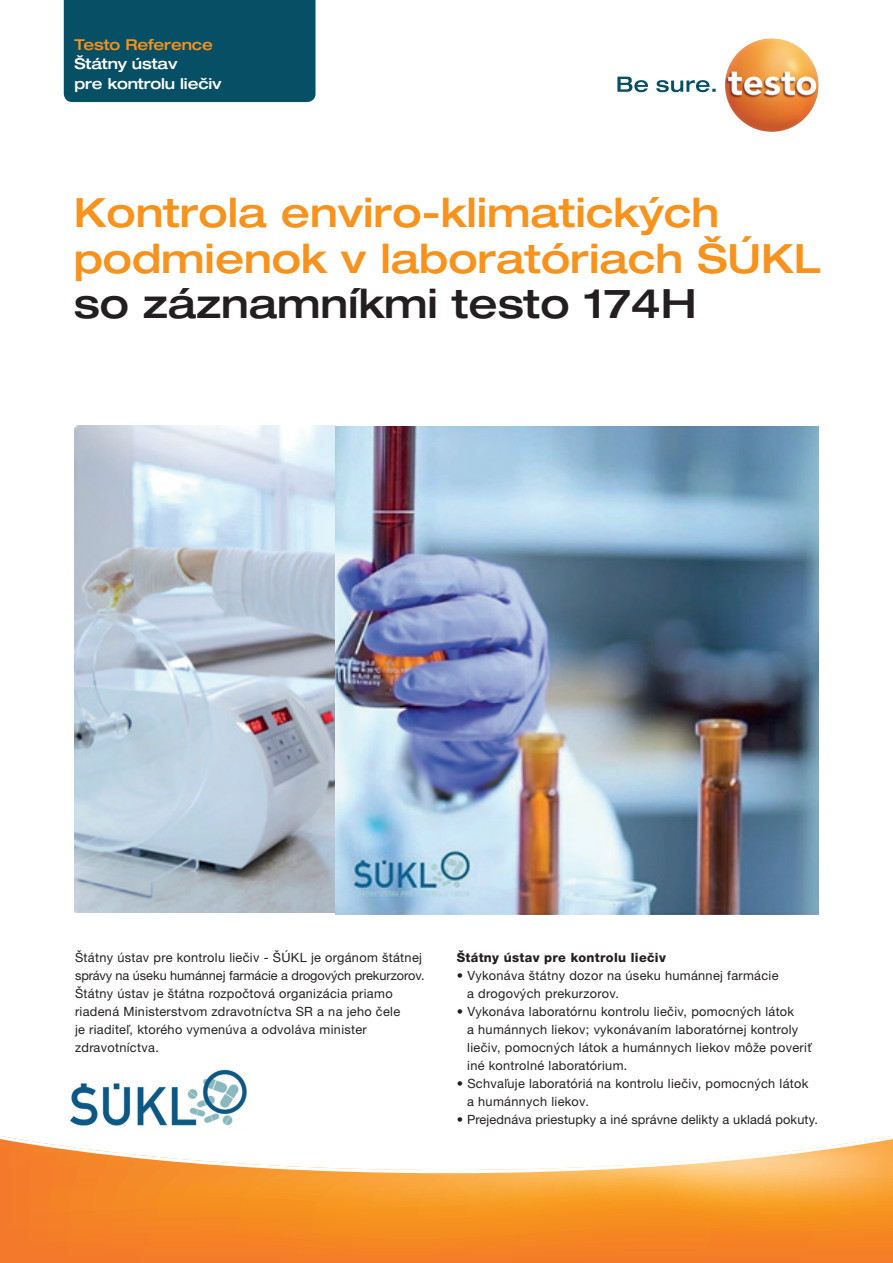
<style>
.page{position:relative;width:893px;height:1263px;background:#fff}
.page>*{position:absolute;margin:0;border:0;box-sizing:border-box;transform-origin:0 0}
.t1{font:500 expanded 40.35px/45.5px "Helvetica Neue LTW1 G";color:#f7931d}
.t2{font:500 expanded 40.35px "Helvetica Neue LTW1 G";color:#231f20}
.t3{font:500 expanded 15px/19.5px "Helvetica Neue LTW1 G";letter-spacing:-.01em;color:#fff}
.t4{font:500 expanded 15px "Helvetica Neue LTW1 G";letter-spacing:-.01em;color:#f7931d}
.t5{font:12.75px/18px "Helvetica Neue LTW1 G";letter-spacing:.025em;color:#231f20}
.t6{font:800 12.75px "Helvetica Neue LTW1 G";letter-spacing:.025em;color:#231f20}
</style>
<div class="page">
<svg style="left:0;top:1136px;width:893px;height:127px"></svg>
<div style="left:64px;top:0;width:251px;height:102px;background:#074f64"></div>
<svg style="left:617px;top:77px;width:99px;height:15px"></svg>
<img style="left:725px;top:38px;width:94px;height:94px;border-radius:47px">
<img style="left:74px;top:425px;width:261px;height:488px">
<img style="left:336px;top:427px;width:482px;height:487px">
<img style="left:69px;top:1069px;width:179px;height:57px">
<p class="t4" style="left:74px;top:35px;width:140px">Testo Reference</p>
<p class="t3" style="left:74px;top:54px;width:149px">Štátny ústav<br>pre kontrolu liečiv</p>
<h1 class="t1" style="left:74px;top:189px;width:749px">Kontrola enviro-klimatických podmienok v laboratóriach ŠÚKL</h1>
<h1 class="t2" style="left:74px;top:278px;width:624px">so záznamníkmi testo 174H</h1>
<p class="t5" style="left:75px;top:949px;width:351px">Štátny ústav pre kontrolu liečiv - ŠÚKL je orgánom štátnej správy na úseku humánnej farmácie a drogových prekurzorov.<br>Štátny ústav je štátna rozpočtová organizácia priamo riadená Ministerstvom zdravotníctva SR a na jeho čele<br>je riaditeľ, ktorého vymenúva a odvoláva minister zdravotníctva.</p>
<p class="t6" style="left:457px;top:950px;width:211px">Štátny ústav pre kontrolu liečiv</p>
<p class="t5" style="left:467px;top:967px;width:313px;text-indent:-10px">• Vykonáva štátny dozor na úseku humánnej farmácie a drogových prekurzorov.</p>
<p class="t5" style="left:467px;top:1003px;width:346px;text-indent:-10px">• Vykonáva laboratórnu kontrolu liečiv, pomocných látok<br>a humánnych liekov; vykonávaním laboratórnej kontroly liečiv, pomocných látok a humánnych liekov môže poveriť iné kontrolné laboratórium.</p>
<p class="t5" style="left:467px;top:1075px;width:343px;text-indent:-10px">• Schvaľuje laboratóriá na kontrolu liečiv, pomocných látok a humánnych liekov.</p>
<p class="t5" style="left:457px;top:1111px;width:363px">• Prejednáva priestupky a iné správne delikty a ukladá pokuty.</p>
</div>
